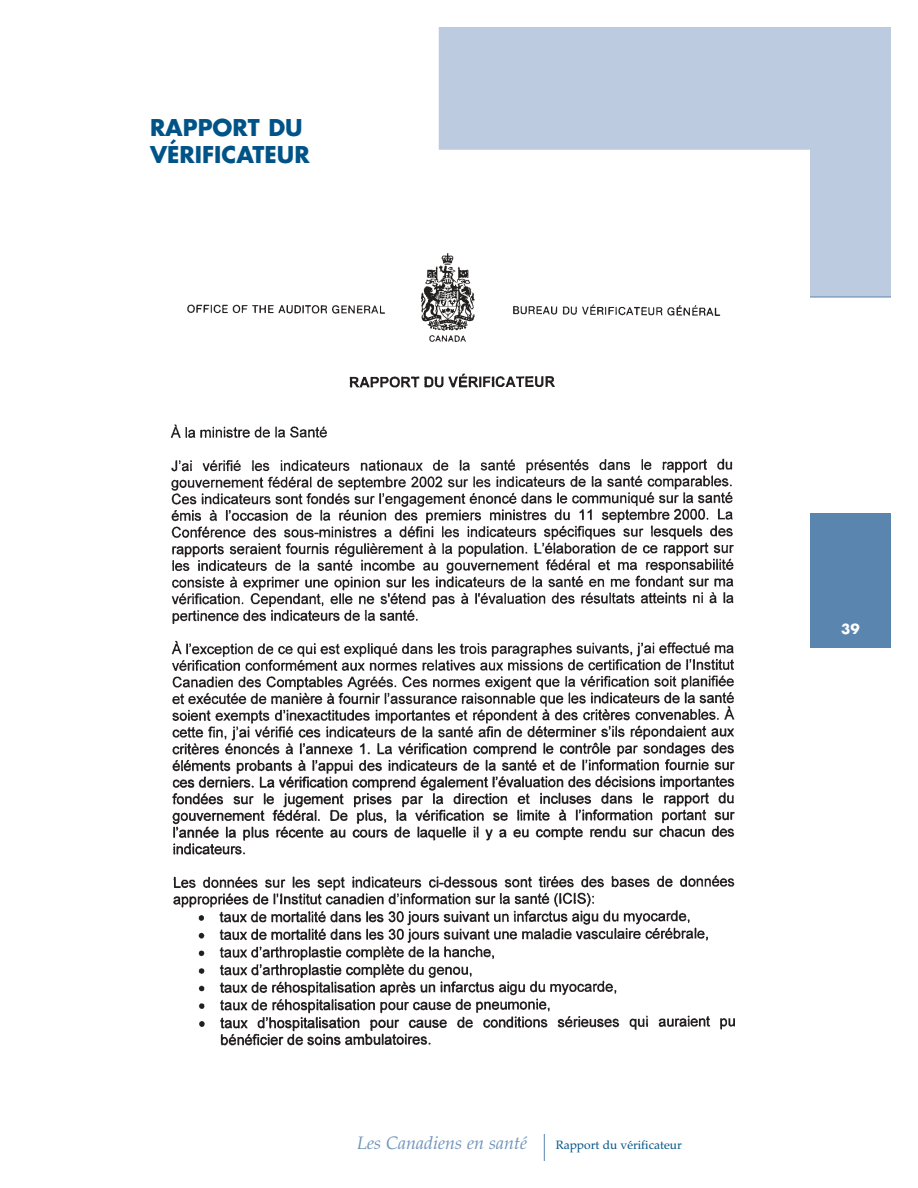
<style>
.page{position:relative;width:918px;height:1188px;background:#fff}
.page>*{position:absolute;margin:0;border:0;box-sizing:border-box;transform-origin:0 0}
.t1{font:700 22.5px/27px "Futura";color:#005387}
.t2{font:italic 18px "Palatino";color:#6f94bb}
.t3{font:700 13.5px "Futura";color:#fff}
.t4{font:12px "Palatino";color:#005387}
</style>
<div class="page">
<svg style="left:439px;top:27px;width:452px;height:270px;fill:#bccbdf"></svg>
<hr style="left:810px;top:297px;width:81px;height:1px;background:#5985af">
<div style="left:810px;top:513px;width:81px;height:135px;background:#5985af"></div>
<svg style="left:544px;top:1134px;width:1px;height:27px"></svg>
<img style="left:170px;top:243px;width:586px;height:803px">
<h1 class="t1" style="left:150px;top:116px;width:161px">RAPPORT DU<br>VÉRIFICATEUR</h1>
<p class="t3" style="left:841px;top:622px;width:20px">39</p>
<h2 class="t2" style="left:357px;top:1135px;width:171px">Les Canadiens en santé</h2>
<p class="t4" style="left:556px;top:1140px;width:127px">Rapport du vérificateur</p>
</div>
